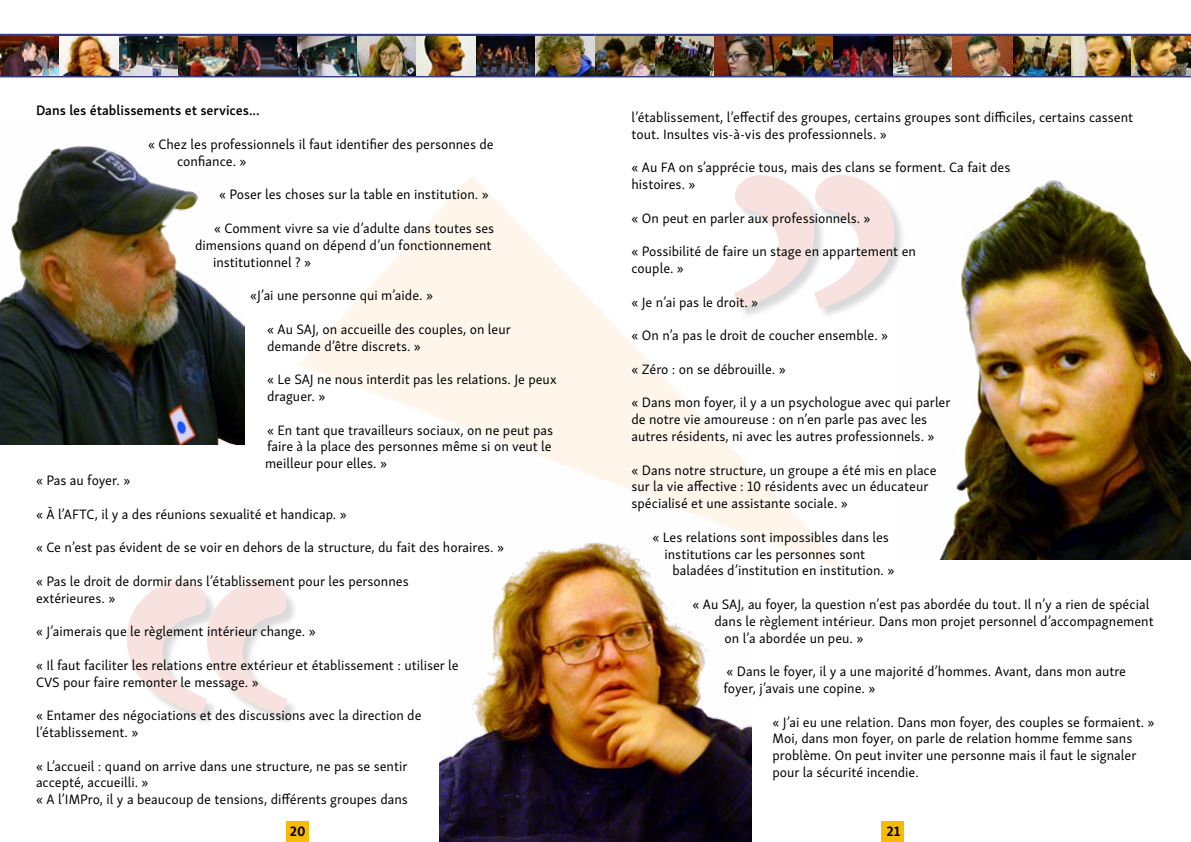
<style>
.page{position:relative;width:1191px;height:842px;background:#fff}
.page>*{position:absolute;margin:0;border:0;box-sizing:border-box;transform-origin:0 0}
.t1{font:576px "Minion Pro";color:#d96c5e}
.t2{font:14px/16.8px "Skolar Sans";color:#000}
.t3{font:600 14px "Skolar Sans";color:#000}
.t4{font:700 14px "Skolar Sans";color:#000}
</style>
<div class="page">
<div style="left:286px;top:821px;width:23px;height:21px;background:#f7ba05"></div>
<div style="left:881px;top:821px;width:23px;height:21px;background:#f7ba05"></div>
<hr style="left:595px;top:34px;width:596px;height:3px;background:#333e86">
<hr style="left:0;top:74px;width:595px;height:3px;background:#333e86">
<hr style="left:0;top:34px;width:595px;height:3px;background:#333e86">
<hr style="left:595px;top:74px;width:596px;height:3px;background:#333e86">
<img style="left:300px;top:176px;width:545px;height:586px">
<div style="left:128px;top:583px;width:171px;height:143px;background:#000;opacity:.75"></div>
<img style="left:0;top:146px;width:244px;height:298px">
<img style="left:440px;top:432px;width:311px;height:410px">
<div style="left:735px;top:177px;width:170px;height:143px;background:#000;opacity:.75"></div>
<img style="left:893px;top:177px;width:298px;height:382px">
<img style="left:0;top:36px;width:1191px;height:39px">
<svg style="left:128px;top:583px;width:159px;height:131px"></svg>
<p class="t3" style="left:36px;top:100px;width:225px">Dans les établissements et services...</p>
<p class="t2" style="left:177px;top:135px;width:318px;text-indent:-29px">« Chez les professionnels il faut identifier des personnes de confiance. »</p>
<p class="t2" style="left:219px;top:185px;width:271px">« Poser les choses sur la table en institution. »</p>
<p class="t2" style="left:214px;top:219px;width:282px">« Comment vivre sa vie d’adulte dans toutes ses</p>
<p class="t2" style="left:195px;top:236px;width:298px">dimensions quand on dépend d’un fonctionnement</p>
<p class="t2" style="left:213px;top:252px;width:99px">institutionnel ? »</p>
<p class="t2" style="left:250px;top:286px;width:184px">«J’ai une personne qui m’aide. »</p>
<p class="t2" style="left:267px;top:320px;width:245px">« Au SAJ, on accueille des couples, on leur demande d’être discrets. »</p>
<p class="t2" style="left:267px;top:370px;width:291px">« Le SAJ ne nous interdit pas les relations. Je peux draguer. »</p>
<p class="t2" style="left:265px;top:420px;width:289px;text-align:justify">« En tant que travailleurs sociaux, on ne peut pas faire à la place des personnes même si on veut le meilleur pour elles. »</p>
<p class="t2" style="left:36px;top:471px;width:96px">« Pas au foyer. »</p>
<p class="t2" style="left:36px;top:504px;width:312px">« À l’AFTC, il y a des réunions sexualité et handicap. »</p>
<p class="t2" style="left:36px;top:538px;width:469px">« Ce n’est pas évident de se voir en dehors de la structure, du fait des horaires. »</p>
<p class="t2" style="left:36px;top:572px;width:374px">« Pas le droit de dormir dans l’établissement pour les personnes extérieures. »</p>
<p class="t2" style="left:36px;top:622px;width:281px">« J’aimerais que le règlement intérieur change. »</p>
<p class="t2" style="left:36px;top:656px;width:424px">« Il faut faciliter les relations entre extérieur et établissement : utiliser le<br>CVS pour faire remonter le message. »</p>
<p class="t2" style="left:36px;top:706px;width:387px">« Entamer des négociations et des discussions avec la direction de l’établissement. »</p>
<p class="t2" style="left:36px;top:756px;width:373px">« L’accueil : quand on arrive dans une structure, ne pas se sentir accepté, accueilli. »<br>« A l’IMPro, il y a beaucoup de tensions, différents groupes dans</p>
<p class="t2" style="left:631px;top:107px;width:503px">l’établissement, l’effectif des groupes, certains groupes sont difficiles, certains cassent tout. Insultes vis-à-vis des professionnels. »</p>
<p class="t2" style="left:631px;top:158px;width:380px">« Au FA on s’apprécie tous, mais des clans se forment. Ca fait des histoires. »</p>
<p class="t2" style="left:631px;top:208px;width:241px">« On peut en parler aux professionnels. »</p>
<p class="t2" style="left:631px;top:242px;width:286px">« Possibilité de faire un stage en appartement en couple. »</p>
<p class="t2" style="left:631px;top:292px;width:128px">« Je n’ai pas le droit. »</p>
<p class="t2" style="left:631px;top:326px;width:258px">« On n’a pas le droit de coucher ensemble. »</p>
<p class="t2" style="left:631px;top:359px;width:156px">« Zéro : on se débrouille. »</p>
<p class="t2" style="left:631px;top:393px;width:320px">« Dans mon foyer, il y a un psychologue avec qui parler de notre vie amoureuse : on n’en parle pas avec les autres résidents, ni avec les autres professionnels. »</p>
<p class="t2" style="left:631px;top:460px;width:306px">« Dans notre structure, un groupe a été mis en place sur la vie affective : 10 résidents avec un éducateur spécialisé et une assistante sociale. »</p>
<p class="t2" style="left:652px;top:527px;width:238px">« Les relations sont impossibles dans les</p>
<p class="t2" style="left:664px;top:544px;width:202px">institutions car les personnes sont</p>
<p class="t2" style="left:672px;top:561px;width:223px">baladées d’institution en institution. »</p>
<p class="t2" style="left:692px;top:595px;width:458px">« Au SAJ, au foyer, la question n’est pas abordée du tout. Il n’y a rien de spécial</p>
<p class="t2" style="left:714px;top:611px;width:440px">dans le règlement intérieur. Dans mon projet personnel d’accompagnement</p>
<p class="t2" style="left:724px;top:628px;width:140px">on l’a abordée un peu. »</p>
<p class="t2" style="left:723px;top:662px;width:404px">« Dans le foyer, il y a une majorité d’hommes. Avant, dans mon autre foyer, j’avais une copine. »</p>
<p class="t2" style="left:772px;top:712px;width:383px">« J’ai eu une relation. Dans mon foyer, des couples se formaient. » Moi, dans mon foyer, on parle de relation homme femme sans problème. On peut inviter une personne mais il faut le signaler pour la sécurité incendie.</p>
<h1 class="t1" style="left:918px;top:465px;width:211px;rotate:-180deg">‘‘</h1>
<p class="t4" style="left:290px;top:820px;width:17px">20</p>
<p class="t4" style="left:886px;top:820px;width:15px">21</p>
</div>
